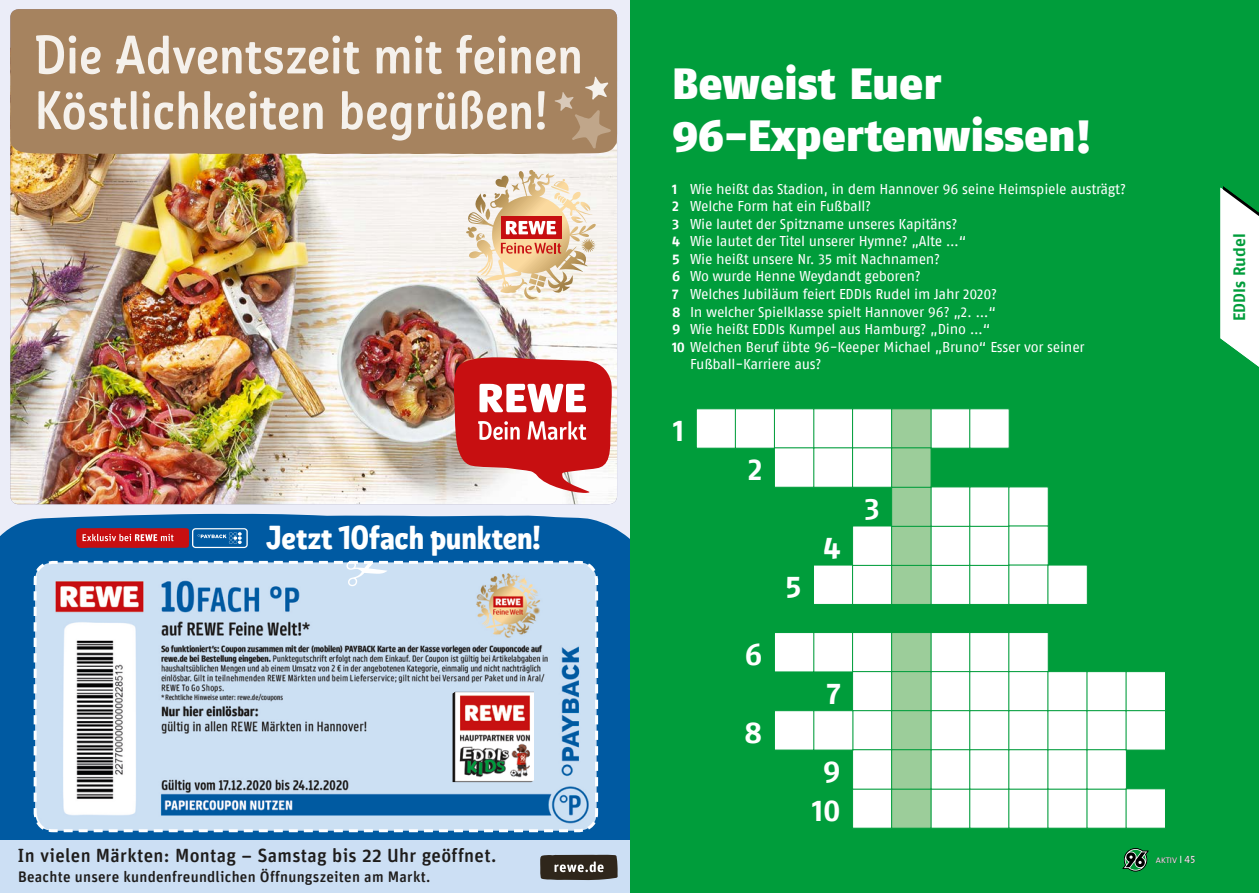
<style>
.page{position:relative;width:1259px;height:893px;background:#fff}
.page>*{position:absolute;margin:0;border:0;box-sizing:border-box;transform-origin:0 0}
.t1{font:500 54px/55.5px "REWE Mato";letter-spacing:.015em;color:#f5f1ec}
.t2{font:43.5px/52.2px "Fago No Black Lf";letter-spacing:-.005em;color:#fff}
.t3{font:700 33.15px "REWE Mato";color:#fff}
.t4{font:30.6px/39px "Fago No Bold Lf";color:#fff;text-align:center}
.t5{font:500 19.05px "Unit Rounded OT";letter-spacing:.015em;color:#1e1c1b}
.t6{font:16.5px "Fago No Bold Lf";color:#009d3b}
.t7{font:500 15.3px "Unit Rounded OT";letter-spacing:.015em;color:#1e1c1b}
.t8{font:14.25px "Fago No Regular LF";letter-spacing:-.02em;color:#fff}
.t9{font:8.25px "The Mix Caps";letter-spacing:-.01em;color:#fff}
.s1{font-family:"Fago No Bold Lf"}
.s2{font-family:"Meta Plus Normal";font-size:10.5px}
.s3{font-size:10.5px}
</style>
<div class="page">
<div style="left:629px;top:0;width:630px;height:893px;background:#009d3b"></div>
<svg style="left:1220px;top:186px;width:39px;height:181px;background:#d3ebdc"></svg>
<svg style="left:1122px;top:848px;width:26px;height:23px"></svg>
<svg style="left:775px;top:633px;width:390px;height:196px"></svg>
<svg style="left:696px;top:408px;width:392px;height:196px"></svg>
<div style="left:0;top:0;width:629px;height:858px;background:#ebedf8"></div>
<div style="left:0;top:514px;width:629px;height:326px;background:#005aa2"></div>
<svg style="left:76px;top:528px;width:114px;height:20px;background:#c62b30"></svg>
<svg style="left:192px;top:528px;width:56px;height:20px"></svg>
<div style="left:193px;top:529px;width:53px;height:18px;background:#005aa2;border-radius:2px"></div>
<svg style="left:198px;top:532px;width:44px;height:12px"></svg>
<svg style="left:32px;top:559px;width:567px;height:275px;background:#adc1d6"></svg>
<svg style="left:61px;top:561px;width:507px;height:25px;background:#cad7e8"></svg>
<div style="left:0;top:840px;width:629px;height:53px;background:#ccdff4"></div>
<svg style="left:540px;top:855px;width:78px;height:26px;background:#4e4841"></svg>
<img style="left:10px;top:154px;width:607px;height:350px">
<div style="left:10px;top:9px;width:607px;height:145px;background:#a6835f"></div>
<img style="left:452px;top:692px;width:82px;height:90px">
<svg style="left:468px;top:170px;width:93px;height:112px"></svg>
<svg style="left:453px;top:356px;width:160px;height:137px;background:#d45959"></svg>
<svg style="left:555px;top:77px;width:56px;height:71px;background:#b09070"></svg>
<h1 class="t1" style="left:35px;top:22px;width:549px">Die Adventszeit mit feinen<br>Köstlichkeiten begrüßen!</h1>
<h3 class="t3" style="left:266px;top:511px;width:276px">Jetzt 10fach punkten!</h3>
<h3 class="t5" style="left:17px;top:844px;width:481px">In vielen Märkten: Montag – Samstag bis 22 Uhr geöffnet.</h3>
<p class="t7" style="left:18px;top:867px;width:414px">Beachte unsere kundenfreundlichen Öffnungszeiten am Markt.</p>
<h2 class="t2" style="left:672px;top:57px;width:421px">Beweist Euer<br>96-Expertenwissen!</h2>
<p class="t8" style="left:672px;top:181px;width:455px"><span class="s1">1</span> Wie heißt das Stadion, in dem Hannover 96 seine Heimspiele austrägt?</p>
<p class="t8" style="left:672px;top:198px;width:201px"><span class="s1">2</span> Welche Form hat ein Fußball?</p>
<p class="t8" style="left:672px;top:216px;width:287px"><span class="s1">3</span> Wie lautet der Spitzname unseres Kapitäns?</p>
<p class="t8" style="left:672px;top:233px;width:296px"><span class="s1">4</span> Wie lautet der Titel unserer Hymne? „Alte …“</p>
<p class="t8" style="left:672px;top:251px;width:270px"><span class="s1">5</span> Wie heißt unsere Nr. 35 mit Nachnamen?</p>
<p class="t8" style="left:672px;top:268px;width:250px"><span class="s1">6</span> Wo wurde Henne Weydandt geboren?</p>
<p class="t8" style="left:672px;top:286px;width:327px"><span class="s1">7</span> Welches Jubiläum feiert EDDIs Rudel im Jahr 2020?</p>
<p class="t8" style="left:672px;top:303px;width:326px"><span class="s1">8</span> In welcher Spielklasse spielt Hannover 96? „2. …“</p>
<p class="t8" style="left:672px;top:321px;width:320px"><span class="s1">9</span> Wie heißt EDDIs Kumpel aus Hamburg? „Dino …“</p>
<p class="t8" style="left:672px;top:339px;width:414px"><span class="s1">10</span> Welchen Beruf übte 96-Keeper Michael „Bruno“ Esser vor seiner</p>
<p class="t8" style="left:690px;top:356px;width:133px">Fußball-Karriere aus?</p>
<h3 class="t4" style="left:673px;top:410px;width:13px">1</h3>
<h3 class="t4" style="left:748px;top:449px;width:16px">2</h3>
<h3 class="t4" style="left:744px;top:634px;width:19px">6</h3>
<h3 class="t4" style="left:744px;top:712px;width:20px">8</h3>
<h3 class="t4" style="left:785px;top:566px;width:18px">5</h3>
<h3 class="t4" style="left:823px;top:527px;width:19px">4</h3>
<h3 class="t4" style="left:864px;top:488px;width:17px">3</h3>
<h3 class="t4" style="left:827px;top:673px;width:15px">7</h3>
<h3 class="t4" style="left:812px;top:751px;width:30px">9<br>10</h3>
<p class="t9" style="left:1156px;top:853px;width:41px">AKTIV <span class="s2">I</span> <span class="s3">45</span></p>
<p class="t6" style="left:1229px;top:321px;width:89px;rotate:-90deg">EDDIs Rudel</p>
</div>
